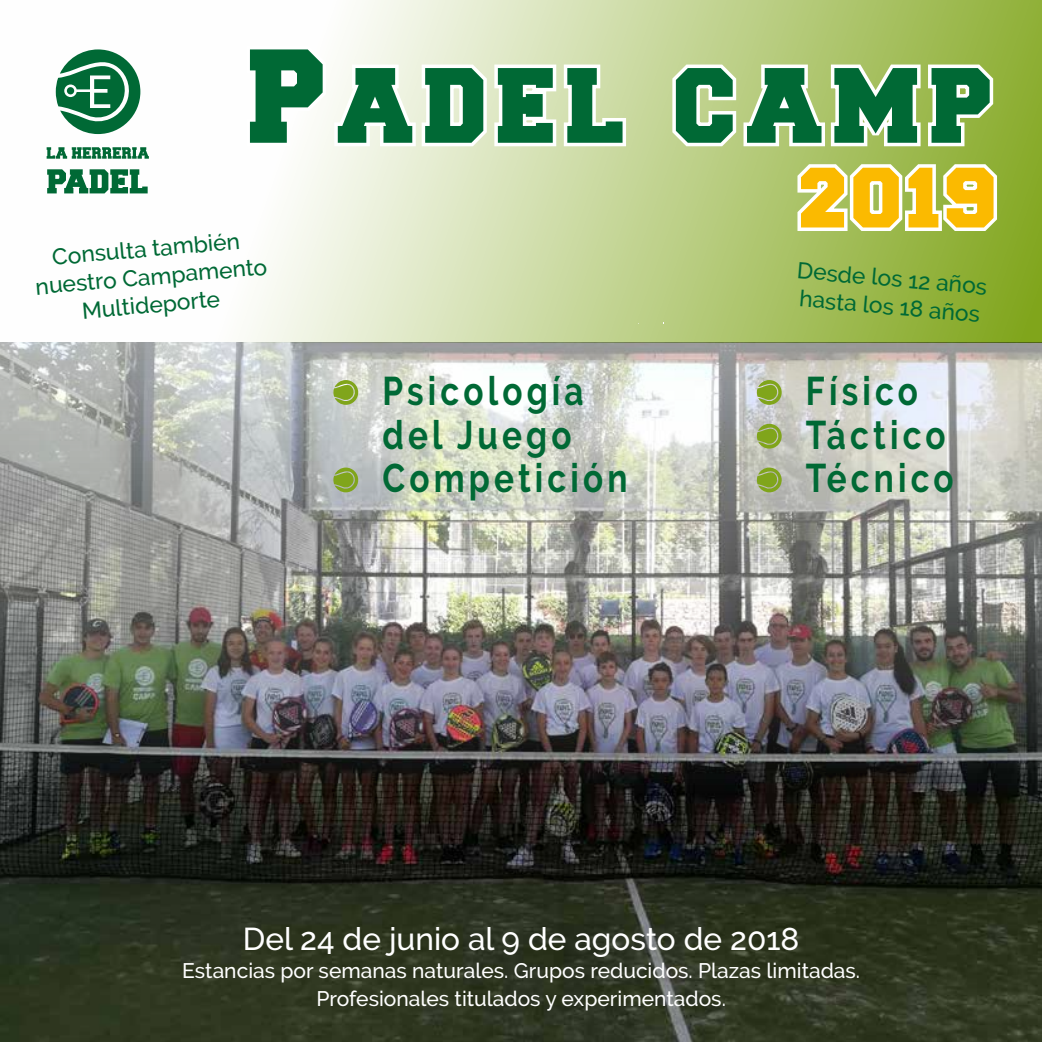
<style>
.page{position:relative;width:1042px;height:1042px;background:#fff}
.page>*{position:absolute;margin:0;border:0;box-sizing:border-box;transform-origin:0 0}
.t1{font:112px "Collegiate Black FLF";letter-spacing:.07em;color:#006935}
.t2{font:71.75px "Collegiate Black FLF";color:#fbba00}
.t3{font:700 39.9px/43.8px "Raleway";letter-spacing:.125em;color:#006935;scale:.83 1}
.t4{font:500 31.5px "Raleway";color:#fff}
.t5{font:500 22.75px/28px "Raleway";color:#006935}
.t6{font:500 21px/28px "Raleway";color:#fff;text-align:center}
</style>
<div class="page">
<svg style="left:46px;top:0;width:996px;height:342px"></svg>
<svg style="left:243px;top:42px;width:386px;height:108px"></svg>
<svg style="left:669px;top:61px;width:327px;height:89px"></svg>
<svg style="left:794px;top:158px;width:206px;height:76px"></svg>
<img style="left:1px;top:342px;width:1041px;height:700px">
<hr style="left:0;top:0;width:1px;height:1042px;background:#80a51b">
<svg style="left:333px;top:380px;width:25px;height:25px"></svg>
<svg style="left:333px;top:467px;width:25px;height:25px"></svg>
<svg style="left:56px;top:49px;width:84px;height:85px"></svg>
<svg style="left:47px;top:169px;width:101px;height:24px"></svg>
<svg style="left:47px;top:147px;width:102px;height:12px"></svg>
<svg style="left:757px;top:380px;width:24px;height:25px"></svg>
<svg style="left:757px;top:424px;width:24px;height:25px"></svg>
<svg style="left:757px;top:467px;width:24px;height:25px"></svg>
<h1 class="t1" style="left:250px;top:49px;width:749px">Padel camp</h1>
<h2 class="t2" style="left:801px;top:168px;width:198px">2019</h2>
<p class="t5" style="left:798px;top:256px;width:192px;rotate:5deg">Desde los 12 años hasta los 18 años</p>
<p class="t5" style="left:32px;top:245px;width:234px;text-align:center;rotate:-5deg">Consulta también nuestro Campamento<br>Multideporte</p>
<h3 class="t3" style="left:382px;top:369px;width:297px">Psicología del Juego<br>Competición</h3>
<h3 class="t3" style="left:806px;top:369px;width:179px">Físico<br>Táctico<br>Técnico</h3>
<h3 class="t4" style="left:243px;top:920px;width:558px">Del 24 de junio al 9 de agosto de 2018</h3>
<p class="t6" style="left:182px;top:956px;width:679px">Estancias por semanas naturales. Grupos reducidos. Plazas limitadas.<br>Profesionales titulados y experimentados.</p>
</div>
